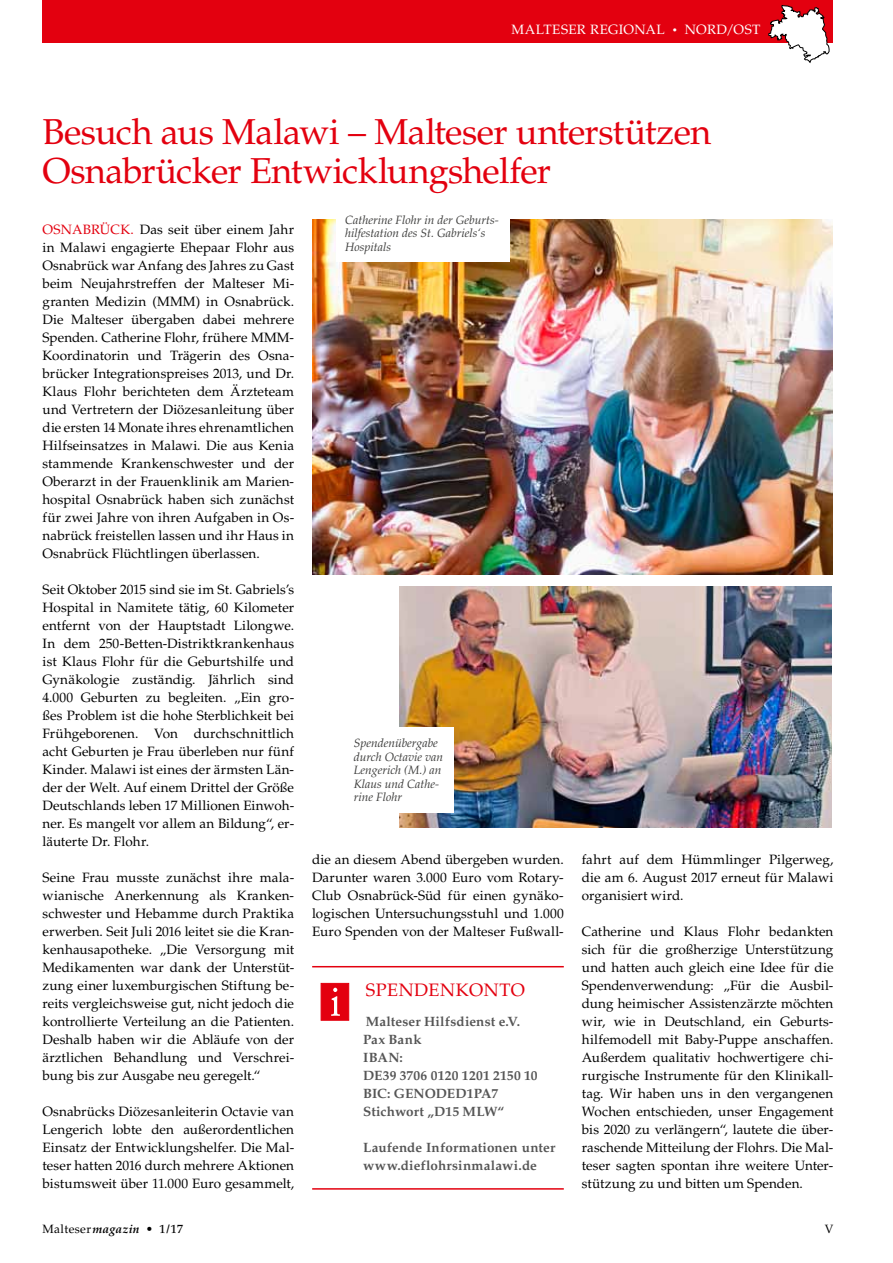
<style>
.page{position:relative;width:893px;height:1263px;background:#fff}
.page>*{position:absolute;margin:0;border:0;box-sizing:border-box;transform-origin:0 0}
.t1{font:36px/39px "Palatino LT Std";letter-spacing:-.02em;color:#e3000f}
.t2{font:18px "Palatino LT Std";color:#e3000f}
.t3{font:13.5px/18px "Palatino LT Std";letter-spacing:.005em;color:#000;text-align:justify}
.t4{font:700 13.5px/18px "Palatino LT Std";letter-spacing:.01em;color:#565656}
.t5{font:13.5px "Palatino LT Std";letter-spacing:.02em;color:#fff}
.t6{font:13.5px "Palatino LT Std";color:#e3000f}
.t7{font:italic 12px/13.5px "Palatino LT Std";color:#3b3b3a}
.t8{font:12px "Palatino LT Std";color:#000}
.s1{font-size:9px}
.s2{color:#e3000f}
.s3{font-weight:700;font-style:italic}
.s4{font-weight:500}
</style>
<div class="page">
<div style="left:43px;top:0;width:790px;height:43px;background:#e3000f"></div>
<svg style="left:768px;top:5px;width:61px;height:58px"></svg>
<img style="left:312px;top:219px;width:520px;height:355px">
<div style="left:337px;top:204px;width:173px;height:58px;background:#fff"></div>
<hr style="left:312px;top:966px;width:252px;height:1px;background:#e3000f">
<hr style="left:312px;top:1188px;width:252px;height:2px;background:#e3000f">
<div style="left:321px;top:983px;width:28px;height:38px;background:#e3000f;border:1px solid #e3000f"></div>
<svg style="left:331px;top:988px;width:9px;height:28px"></svg>
<img style="left:399px;top:587px;width:433px;height:240px">
<div style="left:345px;top:727px;width:109px;height:86px;background:#fff"></div>
<p class="t5" style="left:511px;top:22px;width:250px">malteser regional <span class="s1">•</span> Nord/Ost</p>
<h1 class="t1" style="left:43px;top:113px;width:670px">Besuch aus Malawi – Malteser unterstützen<br>Osnabrücker Entwicklungshelfer</h1>
<p class="t6" style="left:43px;top:221px;width:22px">Osnabrück</p>
<p class="t7" style="left:345px;top:213px;width:155px">Catherine Flohr in der Geburts&shy;hilfestation des St. Gabriels‘s<br>Hospitals</p>
<p class="t3" style="left:43px;top:221px;width:253px;text-indent:88px"><span class="s2">.</span> Das seit über einem Jahr in Malawi engagierte Ehepaar Flohr aus Osnabrück war Anfang des Jahres zu Gast beim Neujahrstreffen der Malteser Mi&shy;granten Medizin (MMM) in Osnabrück.<br>Die Malteser übergaben dabei mehrere Spenden. Catherine Flohr, frühere MMM-Koordinatorin und Trägerin des Osna&shy;brücker Integrationspreises 2013, und Dr.<br>Klaus Flohr berichteten dem Ärzteteam und Vertretern der Diözesanleitung über die ersten 14 Monate ihres ehrenamtlichen Hilfseinsatzes in Malawi. Die aus Kenia stammende Krankenschwester und der Oberarzt in der Frauenklinik am Marien&shy;hospital Osnabrück haben sich zunächst für zwei Jahre von ihren Aufgaben in Os&shy;nabrück freistellen lassen und ihr Haus in Osnabrück Flüchtlingen überlassen.</p>
<p class="t3" style="left:43px;top:581px;width:253px">Seit Oktober 2015 sind sie im St. Gabriels’s Hospital in Namitete tätig, 60 Kilometer entfernt von der Hauptstadt Lilongwe.<br>In dem 250-Betten-Distriktkrankenhaus ist Klaus Flohr für die Geburtshilfe und Gynäkologie zuständig. Jährlich sind 4.000 Geburten zu begleiten. „Ein gro&shy;ßes Problem ist die hohe Sterblichkeit bei Frühgeborenen. Von durchschnittlich acht Geburten je Frau überleben nur fünf Kinder. Malawi ist eines der ärmsten Län&shy;der der Welt. Auf einem Drittel der Größe Deutschlands leben 17 Millionen Einwoh&shy;ner. Es mangelt vor allem an Bildung“, er&shy;läuterte Dr. Flohr.</p>
<p class="t3" style="left:43px;top:869px;width:253px">Seine Frau musste zunächst ihre mala&shy;wianische Anerkennung als Kranken&shy;schwester und Hebamme durch Praktika erwerben. Seit Juli 2016 leitet sie die Kran&shy;kenhausapotheke. „Die Versorgung mit Medikamenten war dank der Unterstüt&shy;zung einer luxemburgischen Stiftung be&shy;reits vergleichsweise gut, nicht jedoch die kontrollierte Verteilung an die Patienten.<br>Deshalb haben wir die Abläufe von der ärztlichen Behandlung und Verschrei&shy;bung bis zur Ausgabe neu geregelt.“</p>
<p class="t3" style="left:43px;top:1102px;width:253px">Osnabrücks Diözesanleiterin Octavie van Lengerich lobte den außerordentlichen Einsatz der Entwicklungshelfer. Die Mal&shy;teser hatten 2016 durch mehrere Aktionen bistumsweit über 11.000 Euro gesammelt,</p>
<p class="t7" style="left:354px;top:737px;width:91px">Spendenübergabe durch Octavie van<br>Lengerich (M.) an<br>Klaus und Cathe&shy;rine Flohr</p>
<p class="t3" style="left:312px;top:850px;width:253px">die an diesem Abend übergeben wurden.<br>Darunter waren 3.000 Euro vom Rotary-Club Osnabrück-Süd für einen gynäko&shy;logischen Untersuchungsstuhl und 1.000<br>Euro Spenden von der Malteser Fußwall-</p>
<p class="t3" style="left:582px;top:850px;width:253px">fahrt auf dem Hümmlinger Pilgerweg, die am 6. August 2017 erneut für Malawi organisiert wird.</p>
<p class="t3" style="left:582px;top:922px;width:253px">Catherine und Klaus Flohr bedankten sich für die großherzige Unterstützung und hatten auch gleich eine Idee für die Spendenverwendung: „Für die Ausbil&shy;dung heimischer Assistenzärzte möchten wir, wie in Deutschland, ein Geburts&shy;hilfemodell mit Baby-Puppe anschaffen.<br>Außerdem qualitativ hochwertigere chi&shy;rurgische Instrumente für den Klinikall&shy;tag. Wir haben uns in den vergangenen Wochen entschieden, unser Engagement bis 2020 zu verlängern“, lautete die über&shy;raschende Mitteilung der Flohrs. Die Mal&shy;teser sagten spontan ihre weitere Unter&shy;stützung zu und bitten um Spenden.</p>
<h2 class="t2" style="left:366px;top:979px;width:25px">Spendenkonto</h2>
<p class="t4" style="left:363px;top:1013px;width:176px">Malteser Hilfsdienst e.V.<br>Pax Bank<br>IBAN:<br>DE39 3706 0120 1201 2150 10<br>BIC: GENODED1PA7<br>Stichwort „D15 MLW“</p>
<p class="t4" style="left:363px;top:1139px;width:194px">Laufende Informationen unter www.dieflohrsinmalawi.de</p>
<p class="t8" style="left:43px;top:1222px;width:142px">Malteser <span class="s3">magazin</span> <span class="s4">• 1/17</span></p>
<p class="t8" style="left:825px;top:1222px;width:10px">V</p>
</div>
